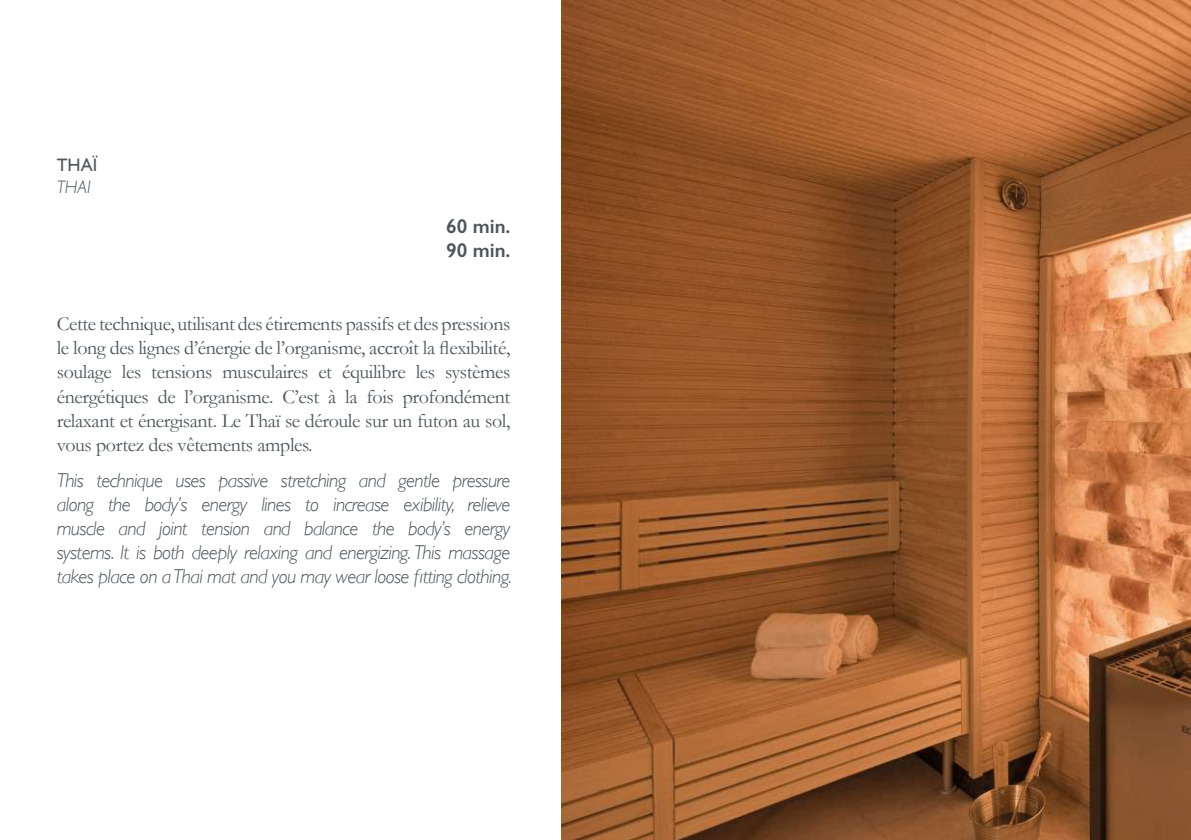
<style>
.page{position:relative;width:1191px;height:840px;background:#fff}
.page>*{position:absolute;margin:0;border:0;box-sizing:border-box;transform-origin:0 0}
.t1{font:20px/24px "Garamond";letter-spacing:-.02em;color:#4c565c;text-align:justify}
.t2{font:italic 300 20px/24px "Gill Sans";letter-spacing:-.03em;color:#4c565c;text-align:justify}
.t3{font:600 20px/24px "Gill Sans";color:#4c565c}
.t4{font:18px "Gill Sans";color:#4c565c}
.t5{font:italic 300 18px "Gill Sans";color:#4c565c}
</style>
<div class="page">
<img style="left:561px;top:0;width:630px;height:839px">
<p class="t4" style="left:57px;top:155px;width:42px">THAÏ</p>
<p class="t5" style="left:57px;top:177px;width:36px">THAI</p>
<p class="t3" style="left:446px;top:214px;width:66px">60 min.<br>90 min.</p>
<p class="t1" style="left:57px;top:311px;width:455px">Cette technique, utilisant des étirements passifs et des pressions le long des lignes d’énergie de l’organisme, accroît la flexibilité, soulage les tensions musculaires et équilibre les systèmes énergétiques de l’organisme. C’est à la fois profondément relaxant et énergisant. Le Thaï se déroule sur un futon au sol, vous portez des vêtements amples.</p>
<p class="t2" style="left:57px;top:467px;width:456px">This technique uses passive stretching and gentle pressure along the body’s energy lines to increase exibility, relieve muscle and joint tension and balance the body’s energy systems. It is both deeply relaxing and energizing. This massage takes place on a Thai mat and you may wear loose fitting clothing.</p>
</div>
